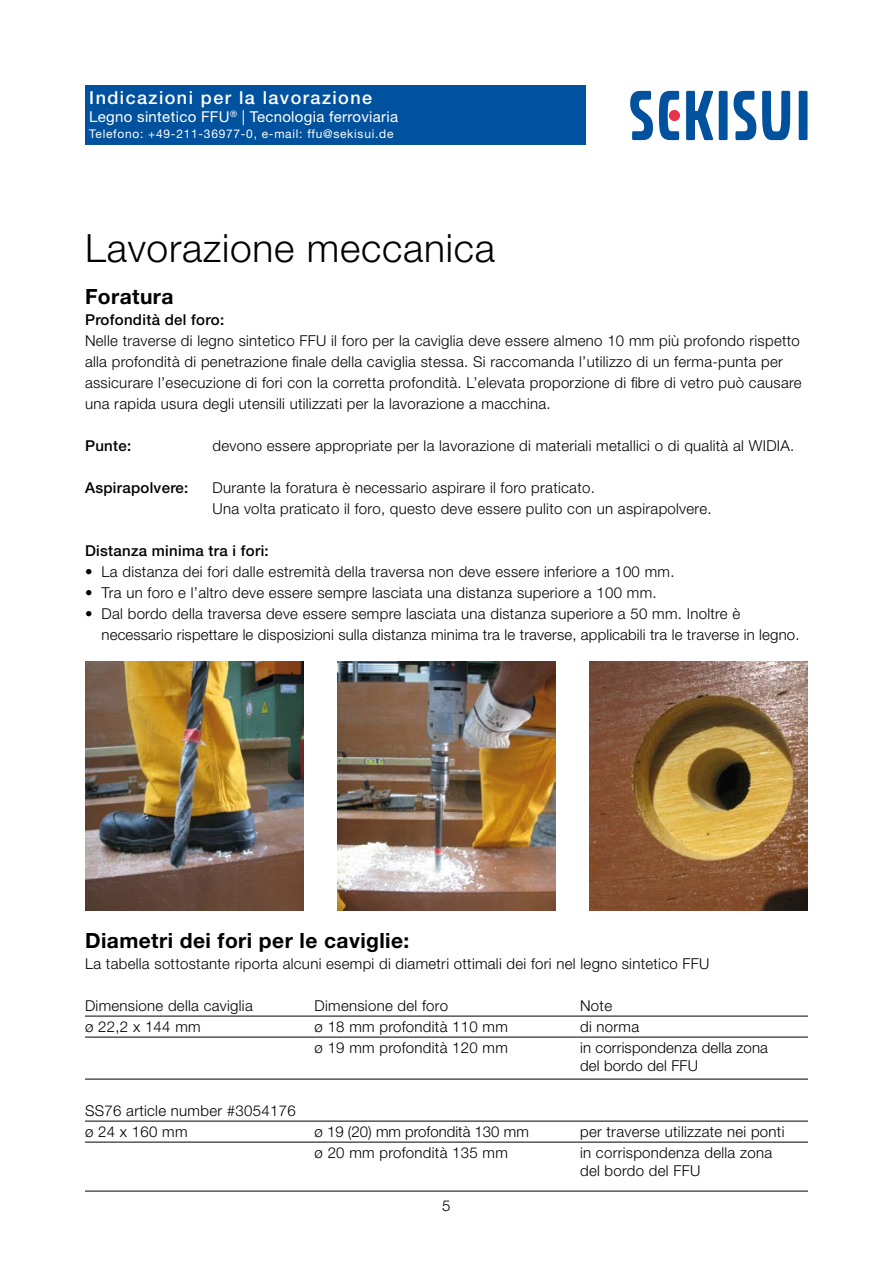
<style>
.page{position:relative;width:893px;height:1263px;background:#fff}
.page>*{position:absolute;margin:0;border:0;box-sizing:border-box;transform-origin:0 0}
.t1{font:300 39px "Helvetica Neue LT Std";letter-spacing:.02em;color:#000}
.t2{font:700 21px "Helvetica Neue LT Std";letter-spacing:.02em;color:#000}
.t3{font:500 18px "Helvetica Neue LT Std";letter-spacing:.08em;color:#fff}
.t4{font:300 15px/21px "Helvetica Neue LT Std";letter-spacing:.02em;color:#000}
.t5{font:500 15px "Helvetica Neue LT Std";letter-spacing:.02em;color:#000}
.t6{font:15px "Helvetica Neue LT Std";letter-spacing:.02em;color:#fff}
.t7{font:300 15px "Helvetica Neue LT Std";color:#000}
.t8{font:12px "Helvetica Neue LT Std";letter-spacing:.06em;color:#fff}
</style>
<div class="page">
<hr style="left:85px;top:1016px;width:723px;height:1px;background:#000">
<hr style="left:85px;top:1037px;width:723px;height:1px;background:#000">
<hr style="left:85px;top:1079px;width:723px;height:1px;background:#000">
<hr style="left:85px;top:1121px;width:723px;height:1px;background:#000">
<hr style="left:85px;top:1142px;width:723px;height:1px;background:#000">
<div style="left:719px;top:91px;width:9px;height:49px;background:#00519e"></div>
<div style="left:799px;top:91px;width:8px;height:49px;background:#00519e"></div>
<svg style="left:630px;top:91px;width:23px;height:49px"></svg>
<svg style="left:734px;top:91px;width:22px;height:49px"></svg>
<svg style="left:762px;top:91px;width:28px;height:49px"></svg>
<svg style="left:686px;top:91px;width:27px;height:49px"></svg>
<svg style="left:659px;top:91px;width:20px;height:49px"></svg>
<div style="left:669px;top:110px;width:11px;height:11px;background:#e5344b;border-radius:50%"></div>
<div style="left:85px;top:85px;width:500px;height:60px;background:#00519e"></div>
<hr style="left:85px;top:1191px;width:723px;height:1px;background:#000">
<img style="left:85px;top:661px;width:219px;height:249px">
<img style="left:337px;top:661px;width:219px;height:249px">
<img style="left:589px;top:661px;width:219px;height:249px">
<p class="t3" style="left:89px;top:87px;width:284px">Indicazioni per la lavorazione</p>
<p class="t6" style="left:89px;top:108px;width:310px">Legno sintetico FFU<sup>®</sup> | Tecnologia ferroviaria</p>
<p class="t8" style="left:89px;top:127px;width:306px">Telefono: +49-211-36977-0, e-mail: ffu@sekisui.de</p>
<h1 class="t1" style="left:85px;top:224px;width:412px">Lavorazione meccanica</h1>
<h2 class="t2" style="left:85px;top:283px;width:90px">Foratura</h2>
<p class="t5" style="left:85px;top:310px;width:141px">Profondità del foro:</p>
<p class="t4" style="left:85px;top:330px;width:718px">Nelle traverse di legno sintetico FFU il foro per la caviglia deve essere almeno 10 mm più profondo rispetto alla profondità di penetrazione finale della caviglia stessa. Si raccomanda l’utilizzo di un ferma-punta per assicurare l’esecuzione di fori con la corretta profondità. L’elevata proporzione di fibre di vetro può causare una rapida usura degli utensili utilizzati per la lavorazione a macchina.</p>
<p class="t5" style="left:85px;top:436px;width:48px">Punte:</p>
<p class="t4" style="left:213px;top:435px;width:583px">devono essere appropriate per la lavorazione di materiali metallici o di qualità al WIDIA.</p>
<p class="t5" style="left:85px;top:478px;width:105px">Aspirapolvere:</p>
<p class="t4" style="left:213px;top:477px;width:501px">Durante la foratura è necessario aspirare il foro praticato.<br>Una volta praticato il foro, questo deve essere pulito con un aspirapolvere.</p>
<p class="t5" style="left:85px;top:541px;width:185px">Distanza minima tra i fori:</p>
<p class="t4" style="left:85px;top:561px;width:591px">• La distanza dei fori dalle estremità della traversa non deve essere inferiore a 100 mm.</p>
<p class="t4" style="left:85px;top:582px;width:573px">• Tra un foro e l’altro deve essere sempre lasciata una distanza superiore a 100 mm.</p>
<p class="t4" style="left:102px;top:603px;width:699px;text-indent:-16px">• Dal bordo della traversa deve essere sempre lasciata una distanza superiore a 50 mm. Inoltre è necessario rispettare le disposizioni sulla distanza minima tra le traverse, applicabili tra le traverse in legno.</p>
<h2 class="t2" style="left:85px;top:928px;width:326px">Diametri dei fori per le caviglie:</h2>
<p class="t4" style="left:85px;top:953px;width:626px">La tabella sottostante riporta alcuni esempi di diametri ottimali dei fori nel legno sintetico FFU</p>
<p class="t4" style="left:85px;top:995px;width:169px">Dimensione della caviglia</p>
<p class="t4" style="left:315px;top:995px;width:135px">Dimensione del foro</p>
<p class="t4" style="left:580px;top:995px;width:34px">Note</p>
<p class="t4" style="left:85px;top:1016px;width:117px">ø 22,2 x 144 mm</p>
<p class="t4" style="left:315px;top:1016px;width:195px">ø 18 mm profondità 110 mm</p>
<p class="t4" style="left:580px;top:1016px;width:61px">di norma</p>
<p class="t4" style="left:315px;top:1037px;width:195px">ø 19 mm profondità 120 mm</p>
<p class="t4" style="left:580px;top:1039px;width:189px;line-height:18px">in corrispondenza della zona del bordo del FFU</p>
<p class="t4" style="left:85px;top:1100px;width:212px">SS76 article number #3054176 ø 24 x 160 mm</p>
<p class="t7" style="left:315px;top:1123px;width:216px">ø 19 (20) mm profondità 130 mm</p>
<p class="t4" style="left:580px;top:1121px;width:206px">per traverse utilizzate nei ponti</p>
<p class="t4" style="left:315px;top:1142px;width:195px">ø 20 mm profondità 135 mm</p>
<p class="t4" style="left:580px;top:1144px;width:194px;line-height:18px">in corrispondenza della zona del bordo del FFU</p>
<p class="t4" style="left:442px;top:1195px;width:10px">5</p>
</div>
